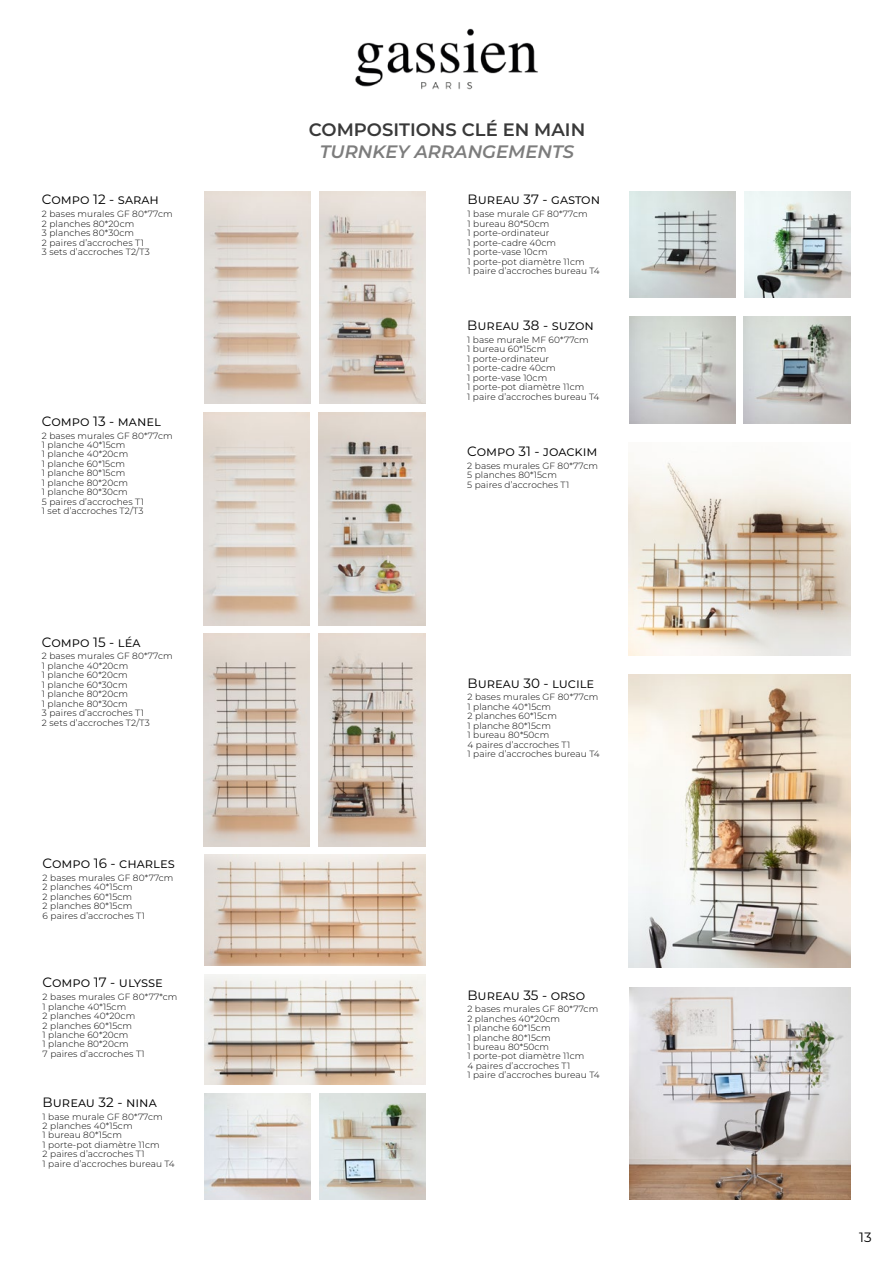
<style>
.page{position:relative;width:893px;height:1263px;background:#fff}
.page>*{position:absolute;margin:0;border:0;box-sizing:border-box;transform-origin:0 0}
.t1{font:600 18px "Montserrat";color:#393939}
.t2{font:italic 600 18px "Montserrat";color:#7d7d7d}
.t3{font:13.5px "Montserrat";color:#000}
.t4{font:300 9px/9.4px "Montserrat";letter-spacing:.01em;color:#000}
</style>
<div class="page">
<img style="left:204px;top:191px;width:106px;height:213px">
<img style="left:204px;top:412px;width:106px;height:213px">
<img style="left:319px;top:191px;width:107px;height:213px">
<img style="left:204px;top:633px;width:106px;height:213px">
<img style="left:319px;top:633px;width:106px;height:213px">
<img style="left:319px;top:412px;width:106px;height:213px">
<img style="left:204px;top:974px;width:222px;height:111px">
<img style="left:204px;top:855px;width:222px;height:110px">
<img style="left:629px;top:453px;width:221px;height:202px">
<img style="left:204px;top:1093px;width:107px;height:107px">
<img style="left:319px;top:1093px;width:107px;height:107px">
<img style="left:629px;top:987px;width:221px;height:213px">
<img style="left:629px;top:674px;width:221px;height:294px">
<img style="left:629px;top:191px;width:107px;height:107px">
<img style="left:744px;top:191px;width:107px;height:107px">
<img style="left:629px;top:317px;width:106px;height:106px">
<img style="left:744px;top:317px;width:106px;height:106px">
<img style="left:355px;top:28px;width:183px;height:62px">
<h2 class="t3" style="left:42px;top:190px;width:119px">Compo 12 - sarah</h2>
<p class="t4" style="left:42px;top:209px;width:132px">2 bases murales GF 80*77cm<br>2 planches 80*20cm<br>3 planches 80*30cm<br>2 paires d’accroches T1<br>3 sets d’accroches T2/T3</p>
<h2 class="t3" style="left:42px;top:411px;width:120px">Compo 13 - manel</h2>
<p class="t4" style="left:42px;top:430px;width:132px">2 bases murales GF 80*77cm<br>1 planche 40*15cm<br>1 planche 40*20cm<br>1 planche 60*15cm<br>1 planche 80*15cm<br>1 planche 80*20cm<br>1 planche 80*30cm<br>5 paires d’accroches T1<br>1 set d’accroches T2/T3</p>
<h2 class="t3" style="left:42px;top:632px;width:100px">Compo 15 - léa</h2>
<p class="t4" style="left:42px;top:651px;width:132px">2 bases murales GF 80*77cm<br>1 planche 40*20cm<br>1 planche 60*20cm<br>1 planche 60*30cm<br>1 planche 80*20cm<br>1 planche 80*30cm<br>3 paires d’accroches T1<br>2 sets d’accroches T2/T3</p>
<h2 class="t3" style="left:43px;top:854px;width:134px">Compo 16 - charles</h2>
<p class="t4" style="left:43px;top:872px;width:132px">2 bases murales GF 80*77cm<br>2 planches 40*15cm<br>2 planches 60*15cm<br>2 planches 80*15cm<br>6 paires d’accroches T1</p>
<h2 class="t3" style="left:43px;top:973px;width:122px">Compo 17 - ulysse</h2>
<p class="t4" style="left:43px;top:992px;width:136px">2 bases murales GF 80*77*cm<br>1 planche 40*15cm<br>2 planches 40*20cm<br>2 planches 60*15cm<br>1 planche 60*20cm<br>1 planche 80*20cm<br>7 paires d’accroches T1</p>
<h2 class="t3" style="left:43px;top:1092px;width:116px">Bureau 32 - nina</h2>
<p class="t4" style="left:43px;top:1111px;width:134px">1 base murale GF 80*77cm<br>2 planches 40*15cm<br>1 bureau 80*15cm<br>1 porte-pot diamètre 11cm<br>2 paires d’accroches T1<br>1 paire d’accroches bureau T4</p>
<h1 class="t1" style="left:309px;top:117px;width:278px">COMPOSITIONS CLÉ EN MAIN</h1>
<h1 class="t2" style="left:320px;top:139px;width:256px">TURNKEY ARRANGEMENTS</h1>
<h2 class="t3" style="left:468px;top:190px;width:134px">Bureau 37 - gaston</h2>
<p class="t4" style="left:468px;top:209px;width:134px">1 base murale GF 80*77cm<br>1 bureau 80*50cm<br>1 porte-ordinateur<br>1 porte-cadre 40cm<br>1 porte-vase 10cm<br>1 porte-pot diamètre 11cm<br>1 paire d’accroches bureau T4</p>
<h2 class="t3" style="left:467px;top:316px;width:128px">Bureau 38 - suzon</h2>
<p class="t4" style="left:467px;top:335px;width:134px">1 base murale MF 60*77cm<br>1 bureau 60*15cm<br>1 porte-ordinateur<br>1 porte-cadre 40cm<br>1 porte-vase 10cm<br>1 porte-pot diamètre 11cm<br>1 paire d’accroches bureau T4</p>
<h2 class="t3" style="left:467px;top:442px;width:132px">Compo 31 - joackim</h2>
<p class="t4" style="left:467px;top:460px;width:132px">2 bases murales GF 80*77cm<br>5 planches 80*15cm<br>5 paires d’accroches T1</p>
<h2 class="t3" style="left:467px;top:673px;width:128px">Bureau 30 - lucile</h2>
<p class="t4" style="left:467px;top:692px;width:134px">2 bases murales GF 80*77cm<br>1 planche 40*15cm<br>2 planches 60*15cm<br>1 planche 80*15cm<br>1 bureau 80*50cm<br>4 paires d’accroches T1<br>1 paire d’accroches bureau T4</p>
<h2 class="t3" style="left:467px;top:986px;width:119px">Bureau 35 - orso</h2>
<p class="t4" style="left:467px;top:1004px;width:134px">2 bases murales GF 80*77cm<br>2 planches 40*20cm<br>1 planche 60*15cm<br>1 planche 80*15cm<br>1 bureau 80*50cm<br>1 porte-pot diamètre 11cm<br>4 paires d’accroches T1<br>1 paire d’accroches bureau T4</p>
<h2 class="t3" style="left:859px;top:1228px;width:14px">13</h2>
</div>
